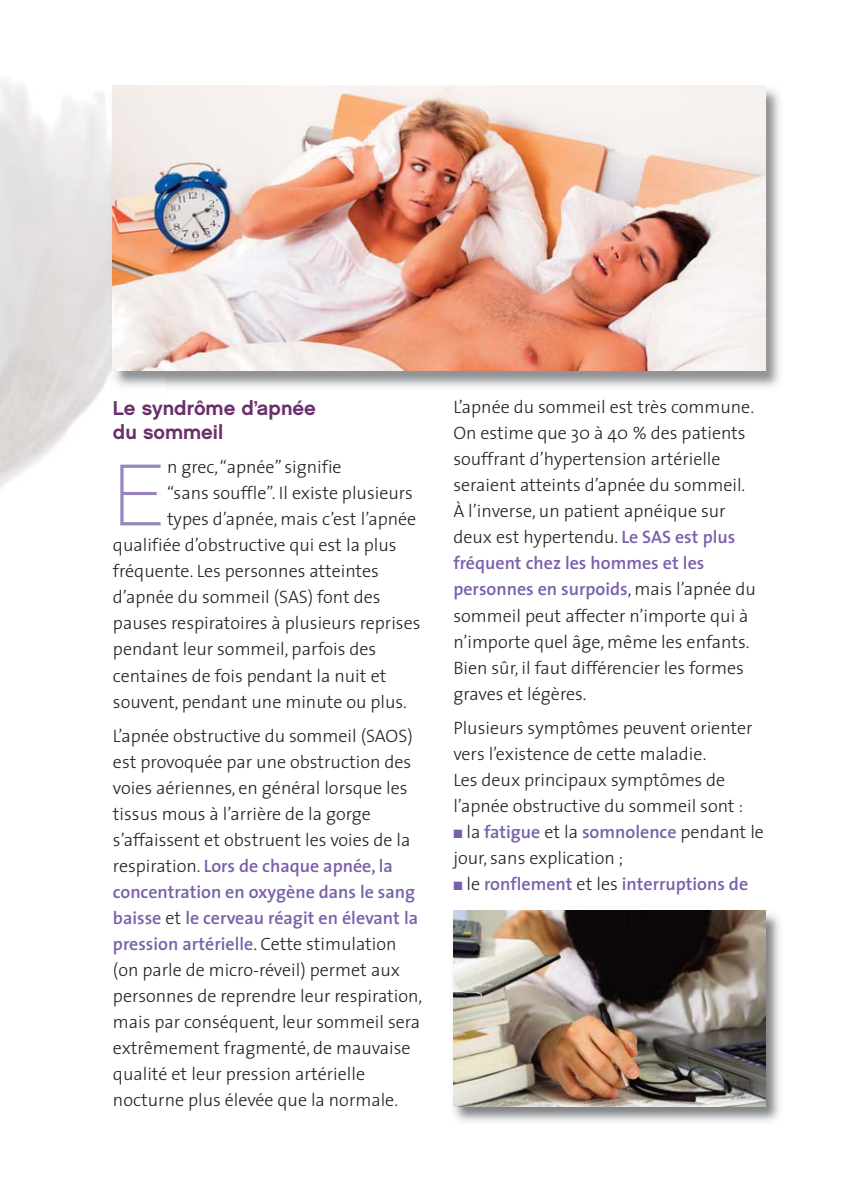
<style>
.page{position:relative;width:849px;height:1190px;background:#fff}
.page>*{position:absolute;margin:0;border:0;box-sizing:border-box;transform-origin:0 0}
.t1{font:87.6px "Chalet Paris Nineteen Sixty";color:#9885be}
.t2{font:20px/24px "Chalet New York Nineteen Sixty";color:#69306b}
.t3{font:300 18px/26px "The Sans";color:#231f20}
.t4{font:600 18px "The Sans";color:#7960aa}
.s1{font-weight:600;color:#7960aa}
.s2{color:#7960aa}
.s3{font-weight:300;color:#231f20}
</style>
<div class="page">
<img style="left:453px;top:910px;width:327px;height:212px">
<img style="left:453px;top:910px;width:312px;height:196px">
<img style="left:105px;top:85px;width:675px;height:304px">
<img style="left:113px;top:85px;width:652px;height:285px">
<p class="t2" style="left:113px;top:398px;width:204px">Le syndrôme d’apnée du sommeil</p>
<h1 class="t1" style="left:113px;top:460px;width:54px">E</h1>
<p class="t3" style="left:167px;top:456px;width:176px">n grec, “apnée” signifie</p>
<p class="t3" style="left:167px;top:482px;width:247px">“sans souffle”. Il existe plusieurs</p>
<p class="t3" style="left:167px;top:508px;width:251px">types d’apnée, mais c’est l’apnée</p>
<p class="t3" style="left:113px;top:534px;width:285px">qualifiée d’obstructive qui est la plus</p>
<p class="t3" style="left:113px;top:560px;width:267px">fréquente. Les personnes atteintes</p>
<p class="t3" style="left:113px;top:586px;width:269px">d’apnée du sommeil (SAS) font des</p>
<p class="t3" style="left:113px;top:612px;width:309px">pauses respiratoires à plusieurs reprises</p>
<p class="t3" style="left:113px;top:638px;width:265px">pendant leur sommeil, parfois des</p>
<p class="t3" style="left:113px;top:664px;width:275px">centaines de fois pendant la nuit et</p>
<p class="t3" style="left:113px;top:690px;width:295px">souvent, pendant une minute ou plus.</p>
<p class="t3" style="left:113px;top:724px;width:311px">L’apnée obstructive du sommeil (SAOS) est provoquée par une obstruction des voies aériennes, en général lorsque les tissus mous à l’arrière de la gorge s’affaissent et obstruent les voies de la respiration. <span class="s1">Lors de chaque apnée, la concentration en oxygène dans le sang baisse</span> et <span class="s1">le cerveau réagit en élevant la pression artérielle</span>. Cette stimulation (on parle de micro-réveil) permet aux personnes de reprendre leur respiration, mais par conséquent, leur sommeil sera extrêmement fragmenté, de mauvaise qualité et leur pression artérielle nocturne plus élevée que la normale.</p>
<p class="t3" style="left:453px;top:396px;width:304px">L’apnée du sommeil est très commune.<br>On estime que 30 à 40 % des patients souffrant d’hypertension artérielle seraient atteints d’apnée du sommeil.<br>À l’inverse, un patient apnéique sur deux est hypertendu. <span class="s1">Le SAS est plus fréquent chez les hommes et les personnes en surpoids</span>, mais l’apnée du sommeil peut affecter n’importe qui à n’importe quel âge, même les enfants.<br>Bien sûr, il faut différencier les formes graves et légères.</p>
<p class="t3" style="left:453px;top:716px;width:300px">Plusieurs symptômes peuvent orienter vers l’existence de cette maladie.<br>Les deux principaux symptômes de l’apnée obstructive du sommeil sont :</p>
<p class="t3" style="left:453px;top:820px;width:312px"><span class="s2">■</span> la <span class="s1">fatigue</span> et la <span class="s1">somnolence</span> pendant le jour, sans explication ;</p>
<p class="t4" style="left:453px;top:876px;width:296px">■ <span class="s3">le</span> ronflement <span class="s3">et les</span> interruptions de</p>
</div>
